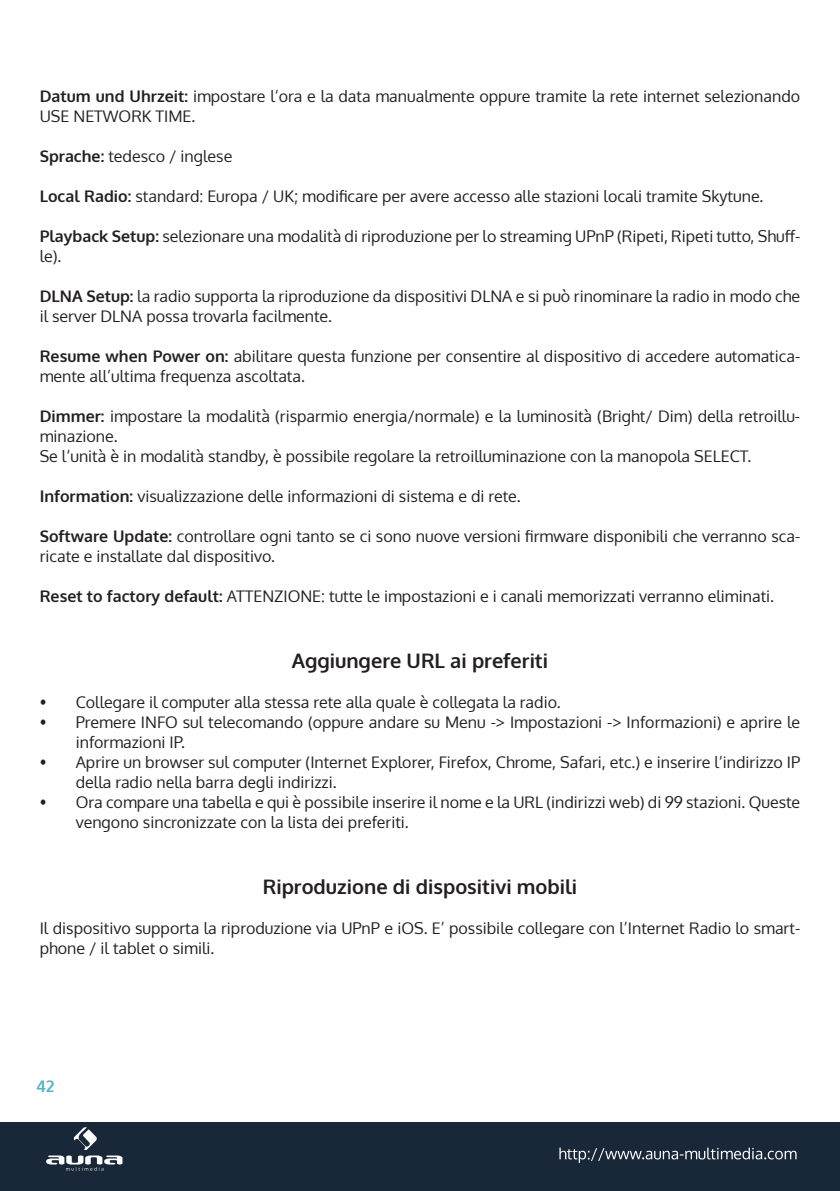
<style>
.page{position:relative;width:840px;height:1191px;background:#fff}
.page>*{position:absolute;margin:0;border:0;box-sizing:border-box;transform-origin:0 0}
.t1{font:700 20px "Oxygen";color:#231f20}
.t2{font:16px/20px "Oxygen";color:#231f20}
.t3{font:700 16px "Oxygen";color:#50b7c2}
.s1{font-weight:700}
</style>
<div class="page">
<div style="left:0;top:1123px;width:839px;height:68px;background:#192839"></div>
<svg style="left:559px;top:1147px;width:237px;height:15px"></svg>
<svg style="left:46px;top:1127px;width:76px;height:43px"></svg>
<p class="t2" style="left:40px;top:86px;width:761px"><span class="s1">Datum und Uhrzeit:</span> impostare l‘ora e la data manualmente oppure tramite la rete internet selezionando<br>USE NETWORK TIME.</p>
<p class="t2" style="left:40px;top:146px;width:194px"><span class="s1">Sprache:</span> tedesco / inglese</p>
<p class="t2" style="left:40px;top:186px;width:724px"><span class="s1">Local Radio:</span> standard: Europa / UK; modificare per avere accesso alle stazioni locali tramite Skytune.</p>
<p class="t2" style="left:40px;top:226px;width:761px"><span class="s1">Playback Setup:</span> selezionare una modalità di riproduzione per lo streaming UPnP (Ripeti, Ripeti tutto, Shuff&shy;le).</p>
<p class="t2" style="left:40px;top:286px;width:761px"><span class="s1">DLNA Setup:</span> la radio supporta la riproduzione da dispositivi DLNA e si può rinominare la radio in modo che il server DLNA possa trovarla facilmente.</p>
<p class="t2" style="left:40px;top:346px;width:761px"><span class="s1">Resume when Power on:</span> abilitare questa funzione per consentire al dispositivo di accedere automatica&shy;mente all’ultima frequenza ascoltata.</p>
<p class="t2" style="left:40px;top:406px;width:761px"><span class="s1">Dimmer:</span> impostare la modalità (risparmio energia/normale) e la luminosità (Bright/ Dim) della retroillu&shy;minazione.<br>Se l‘unità è in modalità standby, è possibile regolare la retroilluminazione con la manopola SELECT.</p>
<p class="t2" style="left:40px;top:486px;width:482px"><span class="s1">Information:</span> visualizzazione delle informazioni di sistema e di rete.</p>
<p class="t2" style="left:40px;top:526px;width:761px"><span class="s1">Software Update:</span> controllare ogni tanto se ci sono nuove versioni firmware disponibili che verranno sca&shy;ricate e installate dal dispositivo.</p>
<p class="t2" style="left:40px;top:586px;width:735px"><span class="s1">Reset to factory default:</span> ATTENZIONE: tutte le impostazioni e i canali memorizzati verranno eliminati.</p>
<p class="t1" style="left:292px;top:648px;width:257px">Aggiungere URL ai preferiti</p>
<p class="t2" style="left:40px;top:692px;width:522px">• Collegare il computer alla stessa rete alla quale è collegata la radio.</p>
<p class="t2" style="left:76px;top:712px;width:725px;text-indent:-36px">• Premere INFO sul telecomando (oppure andare su Menu -&gt; Impostazioni -&gt; Informazioni) e aprire le informazioni IP.</p>
<p class="t2" style="left:76px;top:752px;width:725px;text-indent:-36px">• Aprire un browser sul computer (Internet Explorer, Firefox, Chrome, Safari, etc.) e inserire l‘indirizzo IP della radio nella barra degli indirizzi.</p>
<p class="t2" style="left:76px;top:792px;width:725px;text-indent:-36px">• Ora compare una tabella e qui è possibile inserire il nome e la URL (indirizzi web) di 99 stazioni. Queste vengono sincronizzate con la lista dei preferiti.</p>
<p class="t1" style="left:262px;top:874px;width:316px">Riproduzione di dispositivi mobili</p>
<p class="t2" style="left:40px;top:918px;width:761px">Il dispositivo supporta la riproduzione via UPnP e iOS. E’ possibile collegare con l’Internet Radio lo smart&shy;phone / il tablet o simili.</p>
<p class="t3" style="left:36px;top:1076px;width:20px">42</p>
</div>
